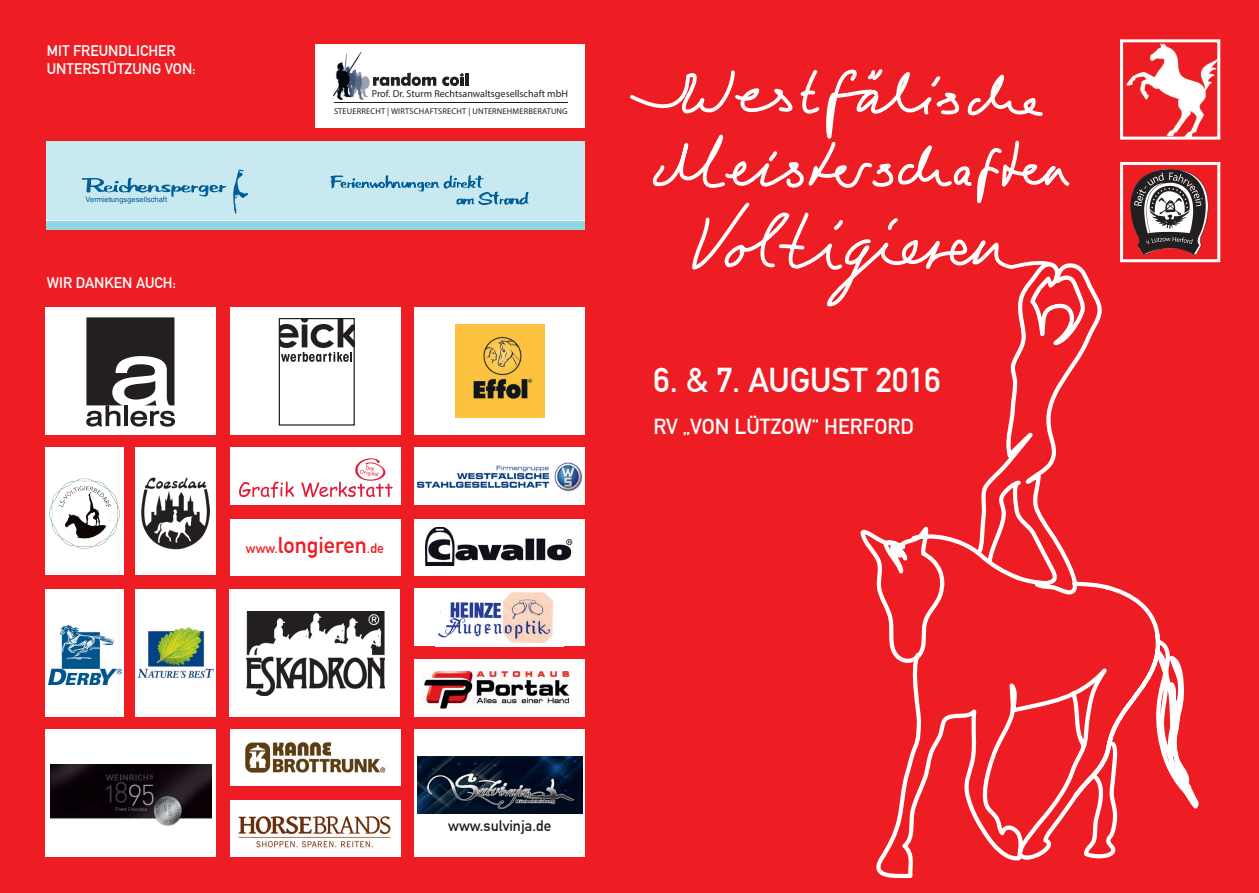
<style>
.page{position:relative;width:1259px;height:893px;background:#fff}
.page>*{position:absolute;margin:0;border:0;box-sizing:border-box;transform-origin:0 0}
.t1{font:700 33.75px "DIN Alternate";color:#fff}
.t2{font:700 22.5px "DIN Alternate";color:#ee1d23}
.t3{font:700 21.3px "DIN Alternate";color:#fff}
.t4{font:700 15px/18px "DIN Alternate";color:#fff}
.t5{font:700 15px "DIN Alternate";color:#231f20}
.t6{font:10.05px "Myriad Pro";color:#231f20}
.t7{font:8.4px "Myriad Pro";letter-spacing:.015em;color:#231f20}
.t8{font:7.5px "Helvetica";color:#005d97}
.s1{font-size:13.5px}
</style>
<div class="page">
<div style="left:0;top:0;width:1258px;height:893px;background:#ee1d23"></div>
<div style="left:1120px;top:162px;width:100px;height:100px;border:3px solid #fff"></div>
<svg style="left:860px;top:262px;width:361px;height:616px"></svg>
<svg style="left:1098px;top:343px;width:14px;height:23px"></svg>
<svg style="left:630px;top:69px;width:468px;height:297px"></svg>
<div style="left:47px;top:221px;width:538px;height:9px;background:#91d6e3"></div>
<div style="left:47px;top:141px;width:538px;height:79px;background:#c8e9f0"></div>
<svg style="left:82px;top:178px;width:145px;height:19px"></svg>
<svg style="left:233px;top:170px;width:15px;height:44px"></svg>
<svg style="left:330px;top:175px;width:199px;height:31px"></svg>
<div style="left:315px;top:45px;width:270px;height:83px;background:#fff"></div>
<img style="left:333px;top:52px;width:40px;height:47px">
<svg style="left:442px;top:73px;width:26px;height:13px"></svg>
<svg style="left:373px;top:73px;width:63px;height:13px"></svg>
<hr style="left:334px;top:102px;width:233px;height:1px;background:#231f20">
<div style="left:415px;top:729px;width:170px;height:128px;background:#fff"></div>
<div style="left:230px;top:800px;width:170px;height:57px;background:#fff"></div>
<div style="left:230px;top:729px;width:170px;height:56px;background:#fff"></div>
<div style="left:45px;top:729px;width:170px;height:128px;background:#fff"></div>
<div style="left:135px;top:448px;width:80px;height:127px;background:#fff"></div>
<div style="left:45px;top:448px;width:79px;height:127px;background:#fff"></div>
<div style="left:415px;top:307px;width:170px;height:127px;background:#fff"></div>
<div style="left:45px;top:589px;width:79px;height:127px;background:#fff"></div>
<div style="left:135px;top:589px;width:80px;height:127px;background:#fff"></div>
<div style="left:230px;top:589px;width:170px;height:127px;background:#fff"></div>
<img style="left:137px;top:627px;width:77px;height:52px">
<div style="left:414px;top:589px;width:170px;height:57px;background:#fff"></div>
<div style="left:414px;top:659px;width:170px;height:57px;background:#fff"></div>
<img style="left:245px;top:742px;width:141px;height:31px">
<img style="left:50px;top:765px;width:161px;height:60px">
<div style="left:230px;top:307px;width:170px;height:127px;background:#fff"></div>
<img style="left:238px;top:816px;width:153px;height:32px">
<div style="left:45px;top:307px;width:170px;height:127px;background:#fff"></div>
<svg style="left:86px;top:317px;width:89px;height:110px"></svg>
<svg style="left:281px;top:320px;width:72px;height:42px"></svg>
<div style="left:279px;top:318px;width:76px;height:108px;border:1px solid #231f20"></div>
<img style="left:417px;top:756px;width:165px;height:57px">
<img style="left:438px;top:592px;width:115px;height:51px">
<div style="left:415px;top:519px;width:170px;height:56px;background:#fff"></div>
<div style="left:415px;top:448px;width:170px;height:57px;background:#fff"></div>
<div style="left:230px;top:519px;width:170px;height:56px;background:#fff"></div>
<div style="left:230px;top:448px;width:170px;height:57px;background:#fff"></div>
<img style="left:1126px;top:43px;width:90px;height:93px">
<div style="left:1120px;top:39px;width:100px;height:101px;border:3px solid #fff"></div>
<img style="left:455px;top:324px;width:89px;height:93px">
<svg style="left:1130px;top:169px;width:78px;height:86px"></svg>
<svg style="left:239px;top:458px;width:153px;height:40px"></svg>
<img style="left:417px;top:463px;width:165px;height:29px">
<img style="left:49px;top:626px;width:73px;height:59px">
<img style="left:246px;top:612px;width:138px;height:84px">
<img style="left:49px;top:478px;width:71px;height:71px">
<img style="left:141px;top:477px;width:68px;height:73px">
<img style="left:426px;top:527px;width:147px;height:38px">
<img style="left:424px;top:672px;width:146px;height:36px">
<h3 class="t4" style="left:47px;top:42px;width:151px">MIT FREUNDLICHER<br>UNTERSTÜTZUNG VON:</h3>
<p class="t8" style="left:86px;top:193px;width:83px">Vermietungsgesellschaft</p>
<h3 class="t4" style="left:47px;top:274px;width:131px">WIR DANKEN AUCH:</h3>
<p class="t6" style="left:372px;top:88px;width:198px">Prof. Dr. Sturm Rechtsanwaltsgesellschaft mbH</p>
<p class="t7" style="left:334px;top:106px;width:235px">STEUERRECHT | WIRTSCHAFTSRECHT | UNTERNEHMERBERATUNG</p>
<h2 class="t2" style="left:246px;top:532px;width:139px"><span class="s1">www.</span>longieren<span class="s1">.de</span></h2>
<h1 class="t1" style="left:653px;top:360px;width:289px">6. &amp; 7. AUGUST 2016</h1>
<h3 class="t3" style="left:653px;top:414px;width:262px">RV „VON LÜTZOW“ HERFORD</h3>
<h3 class="t5" style="left:448px;top:817px;width:104px">www.sulvinja.de</h3>
</div>
